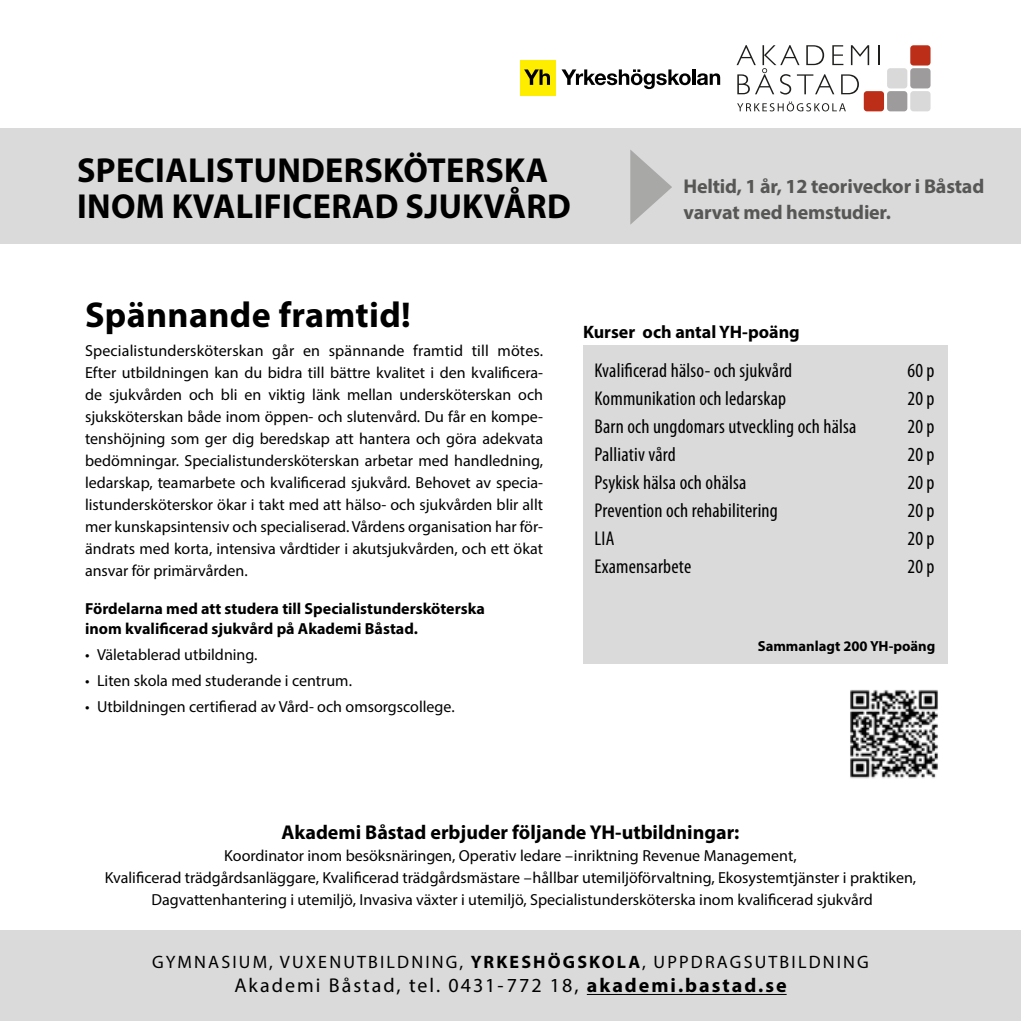
<style>
.page{position:relative;width:1021px;height:1021px;background:#fff}
.page>*{position:absolute;margin:0;border:0;box-sizing:border-box;transform-origin:0 0}
.t1{font:700 36px "Myriad Pro";letter-spacing:.01em;color:#000}
.t2{font:700 34.8px/36px "Myriad Pro";letter-spacing:.01em;color:#000}
.t3{font:condensed 20px "Myriad Pro";letter-spacing:.01em;color:#000}
.t4{font:700 20px/26px "Myriad Pro";letter-spacing:-.01em;color:#575756}
.t5{font:20px "Myriad Pro";letter-spacing:.1em;color:#000}
.t6{font:700 20px "Myriad Pro";color:#000}
.t7{font:18px "Myriad Pro";letter-spacing:.12em;color:#000}
.t8{font:700 18px "Myriad Pro";color:#000}
.t9{font:16px/22px "Myriad Pro";color:#000;text-align:center}
.t10{font:700 16px/20px "Myriad Pro";color:#000}
.t11{font:700 14.6px "Myriad Pro";color:#000}
.s1{font-weight:700}
</style>
<div class="page">
<div style="left:0;top:128px;width:1020px;height:116px;background:#dadada"></div>
<div style="left:520px;top:60px;width:36px;height:36px;background:#ffed00"></div>
<svg style="left:524px;top:69px;width:26px;height:16px"></svg>
<svg style="left:561px;top:69px;width:129px;height:20px"></svg>
<hr style="left:692px;top:69px;width:3px;height:16px;background:#000">
<svg style="left:697px;top:73px;width:23px;height:12px"></svg>
<svg style="left:737px;top:101px;width:108px;height:10px"></svg>
<div style="left:887px;top:68px;width:20px;height:20px;background:#dad9d9;border-radius:3px"></div>
<div style="left:910px;top:68px;width:20px;height:20px;background:#9d9b9b;border-radius:3px"></div>
<div style="left:863px;top:91px;width:21px;height:20px;background:#bd2e18;border-radius:3px"></div>
<div style="left:910px;top:45px;width:20px;height:21px;background:#bd2e18;border-radius:3px"></div>
<div style="left:910px;top:91px;width:20px;height:20px;background:#dad9d9;border-radius:3px"></div>
<div style="left:887px;top:91px;width:20px;height:20px;background:#9d9b9b;border-radius:3px"></div>
<svg style="left:878px;top:45px;width:1px;height:20px"></svg>
<svg style="left:736px;top:45px;width:133px;height:50px"></svg>
<div style="left:0;top:930px;width:1020px;height:90px;background:#dadada"></div>
<hr style="left:587px;top:993px;width:199px;height:1px;background:#000">
<div style="left:583px;top:345px;width:364px;height:318px;background:#dadada"></div>
<svg style="left:630px;top:150px;width:42px;height:75px"></svg>
<img style="left:850px;top:690px;width:88px;height:89px">
<h2 class="t2" style="left:77px;top:151px;width:495px">SPECIALISTUNDERSKÖTERSKA<br>INOM KVALIFICERAD SJUKVÅRD</h2>
<p class="t4" style="left:683px;top:172px;width:302px">Heltid, 1 år, 12 teoriveckor i Båstad varvat med hemstudier.</p>
<h1 class="t1" style="left:85px;top:291px;width:327px">Spännande framtid!</h1>
<p class="t9" style="left:85px;top:339px;width:459px;text-align:justify">Specialistundersköterskan går en spännande framtid till mötes.<br>Efter utbildningen kan du bidra till bättre kvalitet i den kvalificera&shy;de sjukvården och bli en viktig länk mellan undersköterskan och sjuksköterskan både inom öppen- och slutenvård. Du får en kompe&shy;tenshöjning som ger dig beredskap att hantera och göra adekvata bedömningar. Specialistundersköterskan arbetar med handledning, ledarskap, teamarbete och kvalificerad sjukvård. Behovet av specia&shy;listundersköterskor ökar i takt med att hälso- och sjukvården blir allt mer kunskapsintensiv och specialiserad. Vårdens organisation har för&shy;ändrats med korta, intensiva vårdtider i akutsjukvården, och ett ökat ansvar för primärvården.</p>
<p class="t10" style="left:85px;top:598px;width:401px">Fördelarna med att studera till Specialistundersköterska inom kvalificerad sjukvård på Akademi Båstad.</p>
<p class="t9" style="left:85px;top:643px;width:174px">• Väletablerad utbildning.</p>
<p class="t9" style="left:85px;top:669px;width:268px">• Liten skola med studerande i centrum.</p>
<p class="t9" style="left:85px;top:695px;width:371px">• Utbildningen certifierad av Vård- och omsorgscollege.</p>
<p class="t8" style="left:583px;top:321px;width:218px">Kurser och antal YH-poäng</p>
<p class="t3" style="left:594px;top:358px;width:199px">Kvalificerad hälso- och sjukvård</p>
<p class="t3" style="left:907px;top:358px;width:29px">60 p</p>
<p class="t3" style="left:594px;top:386px;width:193px">Kommunikation och ledarskap</p>
<p class="t3" style="left:907px;top:386px;width:29px">20 p</p>
<p class="t3" style="left:594px;top:414px;width:263px">Barn och ungdomars utveckling och hälsa</p>
<p class="t3" style="left:907px;top:414px;width:29px">20 p</p>
<p class="t3" style="left:594px;top:442px;width:83px">Palliativ vård</p>
<p class="t3" style="left:907px;top:442px;width:29px">20 p</p>
<p class="t3" style="left:594px;top:470px;width:153px">Psykisk hälsa och ohälsa</p>
<p class="t3" style="left:907px;top:470px;width:29px">20 p</p>
<p class="t3" style="left:594px;top:498px;width:185px">Prevention och rehabilitering</p>
<p class="t3" style="left:907px;top:498px;width:29px">20 p</p>
<p class="t3" style="left:594px;top:526px;width:21px">LIA</p>
<p class="t3" style="left:907px;top:526px;width:29px">20 p</p>
<p class="t3" style="left:594px;top:554px;width:98px">Examensarbete</p>
<p class="t3" style="left:907px;top:554px;width:29px">20 p</p>
<p class="t11" style="left:757px;top:637px;width:179px">Sammanlagt 200 YH-poäng</p>
<p class="t6" style="left:281px;top:819px;width:459px">Akademi Båstad erbjuder följande YH-utbildningar:</p>
<p class="t9" style="left:105px;top:844px;width:813px">Koordinator inom besöksnäringen, Operativ ledare –inriktning Revenue Management,<br>Kvalificerad trädgårdsanläggare, Kvalificerad trädgårdsmästare –hållbar utemiljöförvaltning, Ekosystemtjänster i praktiken,<br>Dagvattenhantering i utemiljö, Invasiva växter i utemiljö, Specialistundersköterska inom kvalificerad sjukvård</p>
<p class="t7" style="left:152px;top:951px;width:718px">GYMNASIUM, VUXENUTBILDNING, <span class="s1">YRKESHÖGSKOLA</span>, UPPDRAGSUTBILDNING</p>
<p class="t5" style="left:234px;top:973px;width:553px">Akademi Båstad, tel. 0431-772 18, <span class="s1">akademi.bastad.se</span></p>
</div>
